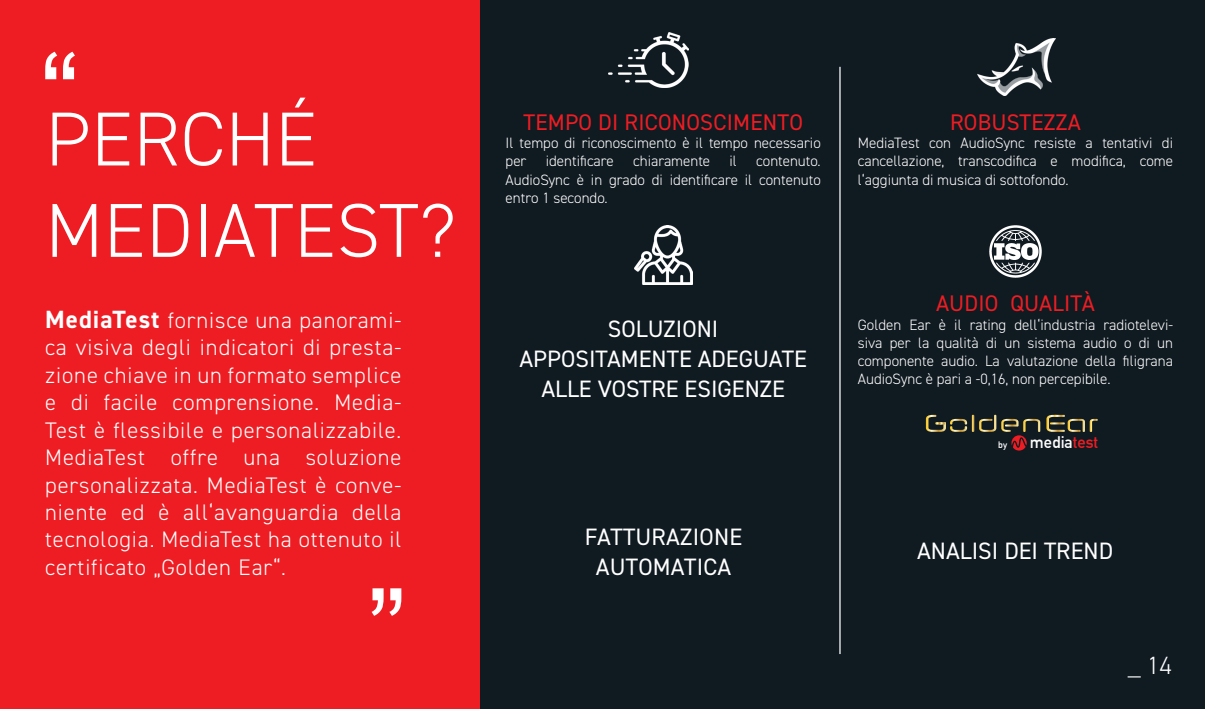
<style>
.page{position:relative;width:1205px;height:709px;background:#fff}
.page>*{position:absolute;margin:0;border:0;box-sizing:border-box;transform-origin:0 0}
.t1{font:300 76.5px/91.4px "DIN2014";letter-spacing:.01em;color:#fff}
.t2{font:300 25px "DIN2014";color:#fff}
.t3{font:23.75px/30px "DIN2014";color:#fff;text-align:center}
.t4{font:22.62px "DIN2014";letter-spacing:.01em;color:#ee1d23}
.t5{font:300 22.5px/27.4px "DIN2014";letter-spacing:.04em;color:#fff;text-align:justify}
.t6{font:700 16.5px "DIN Alternate";color:#fff}
.t7{font:300 15px/18.1px "DIN2014";color:#fff;text-align:justify}
.t8{font:700 9.25px "DIN Alternate";color:#fff}
.s1{font-weight:700;font-size:25px}
.s2{color:#ee1d23}
</style>
<div class="page">
<div style="left:480px;top:0;width:725px;height:709px;background:#101a21"></div>
<img style="left:609px;top:32px;width:79px;height:56px">
<img style="left:990px;top:226px;width:51px;height:51px">
<img style="left:977px;top:38px;width:78px;height:57px">
<img style="left:634px;top:225px;width:58px;height:59px">
<hr style="left:839px;top:67px;width:1px;height:587px;background:#fff">
<svg style="left:1046px;top:415px;width:51px;height:17px"></svg>
<svg style="left:926px;top:415px;width:114px;height:35px"></svg>
<div style="left:0;top:0;width:480px;height:709px;background:#ee1d23"></div>
<svg style="left:45px;top:52px;width:30px;height:27px"></svg>
<svg style="left:372px;top:588px;width:29px;height:28px"></svg>
<h1 class="t1" style="left:46px;top:94px;width:412px">PERCHÉ<br>MEDIATEST?</h1>
<p class="t5" style="left:45px;top:306px;width:358px"><span class="s1">MediaTest</span> fornisce una panorami&shy;ca visiva degli indicatori di presta&shy;zione chiave in un formato semplice e di facile comprensione. Media-Test è flessibile e personalizzabile.<br>MediaTest offre una soluzione personalizzata. MediaTest è conve&shy;niente ed è all‘avanguardia della tecnologia. MediaTest ha ottenuto il certificato „Golden Ear“.</p>
<h3 class="t4" style="left:523px;top:108px;width:281px">TEMPO DI RICONOSCIMENTO</h3>
<p class="t7" style="left:506px;top:134px;width:317px">Il tempo di riconoscimento è il tempo necessario per</p>
<p class="t7" style="left:546px;top:152px;width:70px">identificare</p>
<p class="t7" style="left:633px;top:152px;width:78px">chiaramente</p>
<p class="t7" style="left:729px;top:152px;width:9px">il</p>
<p class="t7" style="left:506px;top:152px;width:317px;text-indent:251px">contenuto.<br>AudioSync è in grado di identificare il contenuto entro 1 secondo.</p>
<h3 class="t3" style="left:519px;top:313px;width:289px">SOLUZIONI<br>APPOSITAMENTE ADEGUATE<br>ALLE VOSTRE ESIGENZE</h3>
<h3 class="t3" style="left:585px;top:522px;width:159px">FATTURAZIONE<br>AUTOMATICA</h3>
<h3 class="t4" style="left:950px;top:108px;width:132px">ROBUSTEZZA</h3>
<p class="t7" style="left:858px;top:134px;width:317px">MediaTest con AudioSync resiste a tentativi di cancellazione, transcodifica e modifica, come l‘aggiunta di musica di sottofondo.</p>
<h3 class="t4" style="left:936px;top:289px;width:160px">AUDIO QUALITÀ</h3>
<p class="t7" style="left:858px;top:315px;width:317px">Golden Ear è il rating dell‘industria radiotelevi&shy;siva per la qualità di un sistema audio o di un componente audio. La valutazione della filigrana AudioSync è pari a -0,16, non percepibile.</p>
<p class="t8" style="left:998px;top:438px;width:11px">by</p>
<p class="t6" style="left:1030px;top:430px;width:70px">media<span class="s2">test</span></p>
<h3 class="t3" style="left:917px;top:535px;width:197px">ANALISI DEI TREND</h3>
<h2 class="t2" style="left:1128px;top:649px;width:45px">_ 14</h2>
</div>
